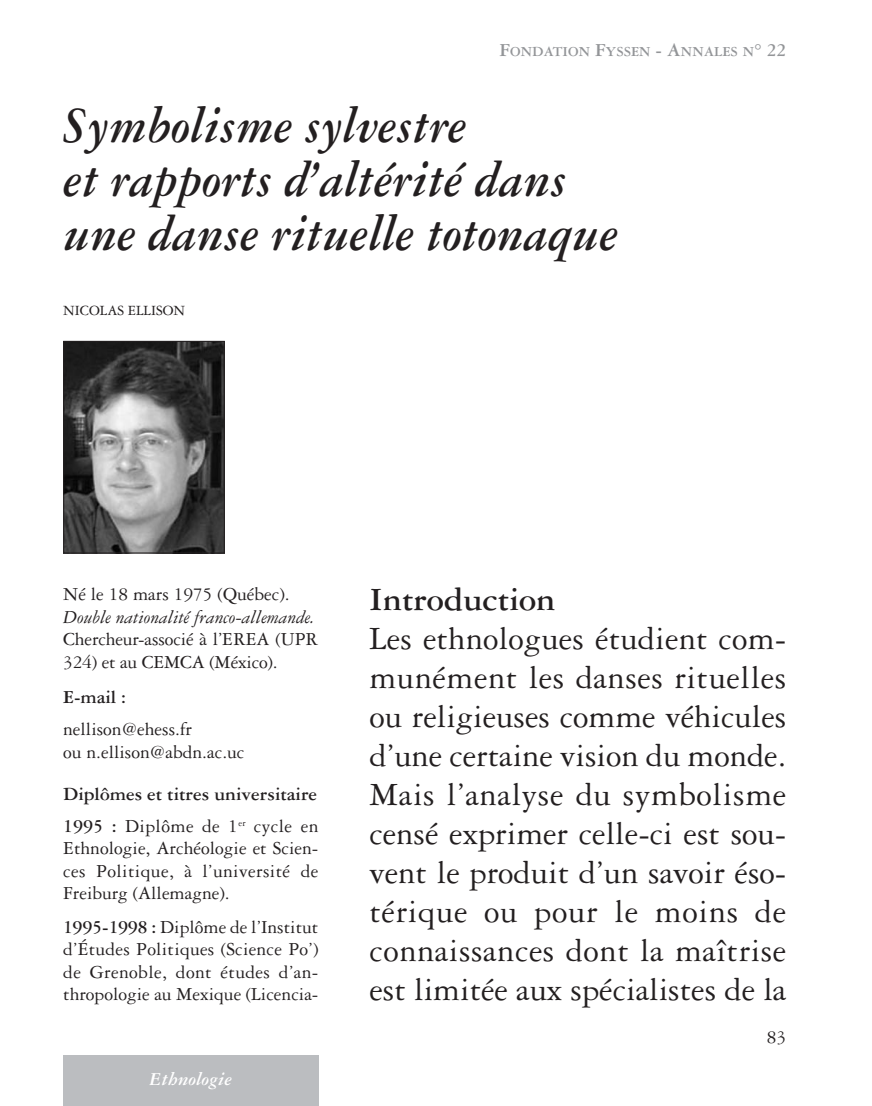
<style>
.page{position:relative;width:872px;height:1106px;background:#fff}
.page>*{position:absolute;margin:0;border:0;box-sizing:border-box;transform-origin:0 0}
.t1{font:italic 700 54px/54px "Garamond Three";color:#231f20;scale:.9 1}
.t2{font:34.5px/39px "Garamond Three";color:#231f20;text-align:justify}
.t3{font:700 34.5px "Garamond Three";color:#231f20}
.t4{font:19.5px/22.5px "Garamond Three";color:#231f20}
.t5{font:700 19.5px/32.2px "Garamond Three";color:#231f20}
.t6{font:italic 19.5px "Garamond Three";color:#231f20}
.t7{font:italic 700 19.5px "Garamond Three";color:#fff}
.t8{font:15px "Garamond Three";color:#231f20}
.t9{font:700 14.7px "Garamond Three";color:#939598}
.s1{font-size:19.5px}
.s2{font-weight:400}
.s3{font-weight:700}
</style>
<div class="page">
<svg style="left:63px;top:340px;width:256px;height:766px"></svg>
<p class="t9" style="left:499px;top:46px;width:288px"><span class="s1">F</span>ONDATION <span class="s1">F</span>YSSEN <span class="s1">- A</span>NNALES N<span class="s1">° 22</span></p>
<h1 class="t1" style="left:63px;top:103px;width:618px">Symbolisme sylvestre<br>et rapports d’altérité dans une danse rituelle totonaque</h1>
<p class="t8" style="left:63px;top:305px;width:124px">NICOLAS ELLISON</p>
<p class="t4" style="left:63px;top:585px;width:228px">Né le 18 mars 1975 (Québec).</p>
<p class="t6" style="left:63px;top:610px;width:253px">Double nationalité franco-allemande.</p>
<p class="t4" style="left:63px;top:630px;width:257px">Chercheur-associé à l’EREA (UPR<br>324) et au CEMCA (México).</p>
<p class="t5" style="left:63px;top:683px;width:64px">E-mail :</p>
<p class="t4" style="left:63px;top:720px;width:183px">nellison@ehess.fr<br>ou n.ellison@abdn.ac.uc</p>
<p class="t5" style="left:63px;top:779px;width:257px">Diplômes et titres universitaire<br>1995 : <span class="s2">Diplôme de 1</span><sup>er</sup> <span class="s2">cycle en</span></p>
<p class="t4" style="left:63px;top:839px;width:257px;text-align:justify">Ethnologie, Archéologie et Scien&shy;ces Politique, à l’université de Freiburg (Allemagne).</p>
<p class="t4" style="left:63px;top:917px;width:257px;text-align:justify"><span class="s3">1995-1998 :</span> Diplôme de l’Institut d’Études Politiques (Science Po’) de Grenoble, dont études d’an&shy;thropologie au Mexique (Licencia-</p>
<p class="t7" style="left:150px;top:1072px;width:84px">Ethnologie</p>
<h2 class="t3" style="left:369px;top:587px;width:187px">Introduction</h2>
<p class="t2" style="left:369px;top:622px;width:418px">Les ethnologues étudient com&shy;munément les danses rituelles ou religieuses comme véhicules d’une certaine vision du monde.<br>Mais l’analyse du symbolisme censé exprimer celle-ci est sou&shy;vent le produit d’un savoir éso&shy;térique ou pour le moins de connaissances dont la maîtrise est limitée aux spécialistes de la</p>
<p class="t4" style="left:767px;top:1027px;width:21px">83</p>
</div>
